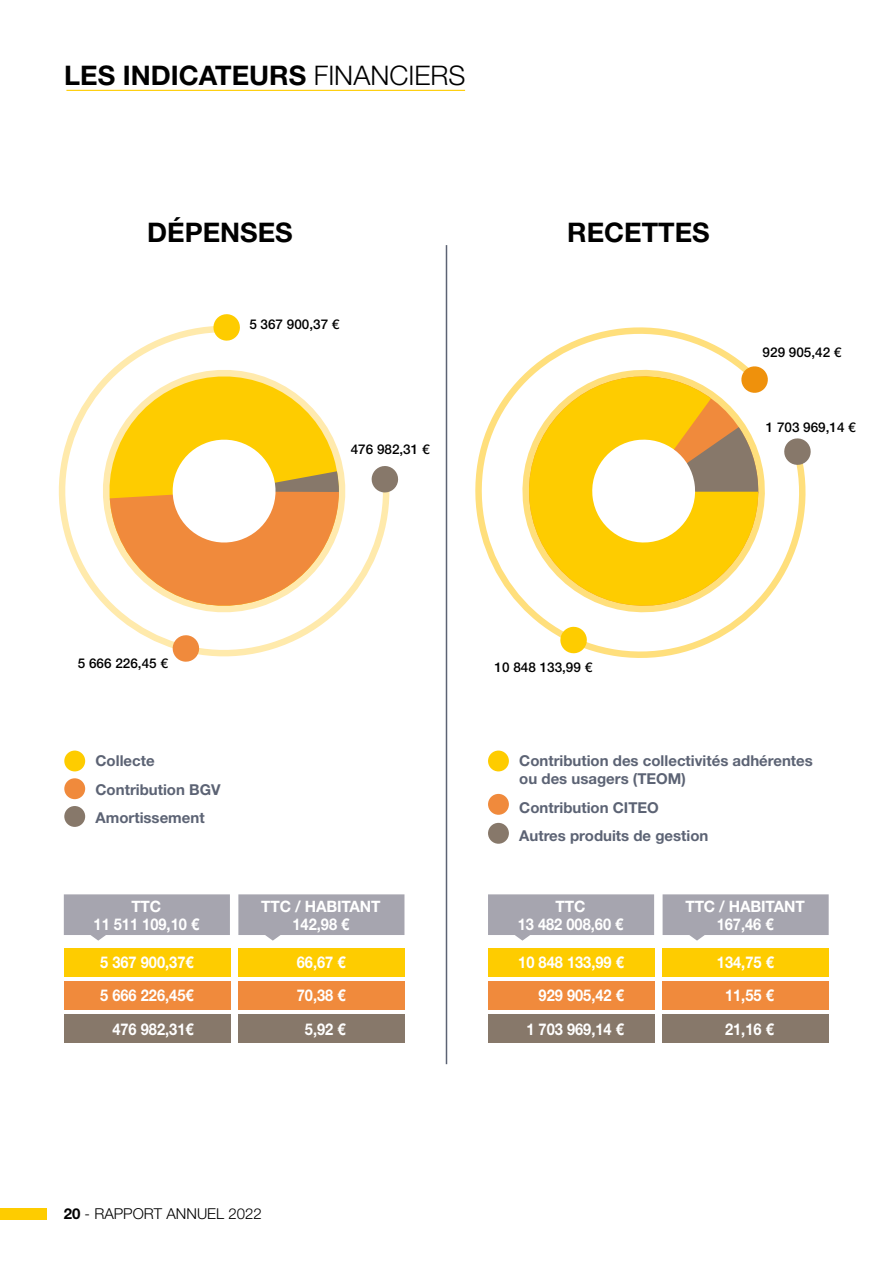
<style>
.page{position:relative;width:893px;height:1263px;background:#fff}
.page>*{position:absolute;margin:0;border:0;box-sizing:border-box;transform-origin:0 0}
.t1{font:700 27px "Helvetica Neue LT";color:#000}
.t2{font:700 16.2px "Helvetica Neue LT";color:#fff;scale:.9 1}
.t3{font:700 15.75px "Helvetica Neue LT";letter-spacing:-.01em;color:#fff}
.t4{font:700 15px/28.5px "Helvetica Neue LT";color:#5c6374}
.t5{font:300 15px "Helvetica Neue LT";color:#000}
.t6{font:500 13.5px "Helvetica Neue LT";color:#000}
.s1{font-weight:300}
.s2{font-weight:700}
</style>
<div class="page">
<svg style="left:475px;top:327px;width:322px;height:331px"></svg>
<svg style="left:560px;top:626px;width:28px;height:28px"></svg>
<svg style="left:515px;top:362px;width:257px;height:258px"></svg>
<hr style="left:66px;top:90px;width:399px;height:1px;background:#fecc00">
<svg style="left:58px;top:326px;width:332px;height:331px"></svg>
<svg style="left:215px;top:254px;width:233px;height:239px"></svg>
<svg style="left:89px;top:355px;width:271px;height:272px"></svg>
<svg style="left:96px;top:363px;width:256px;height:256px"></svg>
<svg style="left:110px;top:434px;width:229px;height:185px"></svg>
<svg style="left:371px;top:465px;width:28px;height:28px"></svg>
<svg style="left:213px;top:313px;width:28px;height:28px"></svg>
<svg style="left:172px;top:634px;width:28px;height:28px"></svg>
<div style="left:64px;top:750px;width:21px;height:21px;background:#fecc00;border-radius:50%"></div>
<div style="left:64px;top:778px;width:21px;height:21px;background:#f08a3c;border-radius:50%"></div>
<div style="left:64px;top:806px;width:21px;height:21px;background:#87786a;border-radius:50%"></div>
<svg style="left:64px;top:894px;width:166px;height:47px;background:#b1b0b9"></svg>
<svg style="left:238px;top:894px;width:166px;height:47px;background:#b1b0b9"></svg>
<div style="left:64px;top:948px;width:166px;height:28px;background:#fecc00"></div>
<div style="left:238px;top:948px;width:166px;height:28px;background:#fecc00"></div>
<div style="left:64px;top:981px;width:166px;height:29px;background:#f08a3c"></div>
<div style="left:238px;top:981px;width:166px;height:29px;background:#f08a3c"></div>
<div style="left:64px;top:1015px;width:166px;height:28px;background:#87786a"></div>
<div style="left:238px;top:1015px;width:166px;height:28px;background:#87786a"></div>
<hr style="left:446px;top:245px;width:1px;height:819px;background:#5c6374">
<svg style="left:522px;top:373px;width:236px;height:240px;fill:#fecc00"></svg>
<div style="left:488px;top:750px;width:21px;height:21px;background:#fecc00;border-radius:50%"></div>
<div style="left:488px;top:794px;width:21px;height:21px;background:#f08a3c;border-radius:50%"></div>
<div style="left:488px;top:823px;width:21px;height:21px;background:#87786a;border-radius:50%"></div>
<svg style="left:488px;top:894px;width:166px;height:47px;background:#b1b0b9"></svg>
<svg style="left:663px;top:894px;width:166px;height:47px;background:#b1b0b9"></svg>
<div style="left:488px;top:948px;width:166px;height:28px;background:#fecc00"></div>
<div style="left:662px;top:948px;width:167px;height:28px;background:#fecc00"></div>
<div style="left:488px;top:981px;width:166px;height:29px;background:#f08a3c"></div>
<div style="left:662px;top:981px;width:167px;height:29px;background:#f08a3c"></div>
<div style="left:488px;top:1015px;width:166px;height:28px;background:#87786a"></div>
<div style="left:662px;top:1015px;width:167px;height:28px;background:#87786a"></div>
<svg style="left:589px;top:358px;width:222px;height:188px"></svg>
<div style="left:0;top:1208px;width:47px;height:11px;background:#fecc00"></div>
<h1 class="t1" style="left:64px;top:65px;width:403px">LES INDICATEURS <span class="s1">FINANCIERS</span></h1>
<h1 class="t1" style="left:147px;top:222px;width:147px">DÉPENSES</h1>
<p class="t6" style="left:249px;top:320px;width:92px">5 367 900,37 €</p>
<p class="t6" style="left:351px;top:444px;width:80px">476 982,31 €</p>
<h1 class="t1" style="left:567px;top:222px;width:144px">RECETTES</h1>
<p class="t6" style="left:763px;top:348px;width:80px">929 905,42 €</p>
<p class="t6" style="left:766px;top:422px;width:92px">1 703 969,14 €</p>
<p class="t6" style="left:78px;top:659px;width:92px">5 666 226,45 €</p>
<p class="t6" style="left:495px;top:662px;width:99px">10 848 133,99 €</p>
<p class="t4" style="left:96px;top:748px;width:126px">Collecte<br>Contribution BGV<br>Amortissement</p>
<p class="t4" style="left:519px;top:753px;width:295px;line-height:18px">Contribution des collectivités adhérentes ou des usagers (TEOM)</p>
<p class="t4" style="left:519px;top:795px;width:191px">Contribution CITEO<br>Autres produits de gestion</p>
<p class="t3" style="left:131px;top:901px;width:31px">TTC</p>
<p class="t2" style="left:94px;top:918px;width:119px">11 511 109,10 €</p>
<p class="t3" style="left:261px;top:901px;width:121px">TTC / HABITANT</p>
<p class="t2" style="left:292px;top:918px;width:65px">142,98 €</p>
<p class="t3" style="left:556px;top:901px;width:31px">TTC</p>
<p class="t2" style="left:518px;top:918px;width:119px">13 482 008,60 €</p>
<p class="t3" style="left:685px;top:901px;width:121px">TTC / HABITANT</p>
<p class="t2" style="left:717px;top:918px;width:65px">167,46 €</p>
<p class="t2" style="left:100px;top:956px;width:105px">5 367 900,37€</p>
<p class="t2" style="left:297px;top:956px;width:56px">66,67 €</p>
<p class="t2" style="left:100px;top:989px;width:105px">5 666 226,45€</p>
<p class="t2" style="left:297px;top:989px;width:56px">70,38 €</p>
<p class="t2" style="left:112px;top:1023px;width:92px">476 982,31€</p>
<p class="t2" style="left:305px;top:1023px;width:47px">5,92 €</p>
<p class="t2" style="left:518px;top:956px;width:119px">10 848 133,99 €</p>
<p class="t2" style="left:717px;top:956px;width:65px">134,75 €</p>
<p class="t2" style="left:539px;top:989px;width:96px">929 905,42 €</p>
<p class="t2" style="left:725px;top:989px;width:56px">11,55 €</p>
<p class="t2" style="left:526px;top:1023px;width:110px">1 703 969,14 €</p>
<p class="t2" style="left:725px;top:1023px;width:56px">21,16 €</p>
<p class="t5" style="left:64px;top:1206px;width:199px"><span class="s2">20</span> - RAPPORT ANNUEL 2022</p>
</div>
